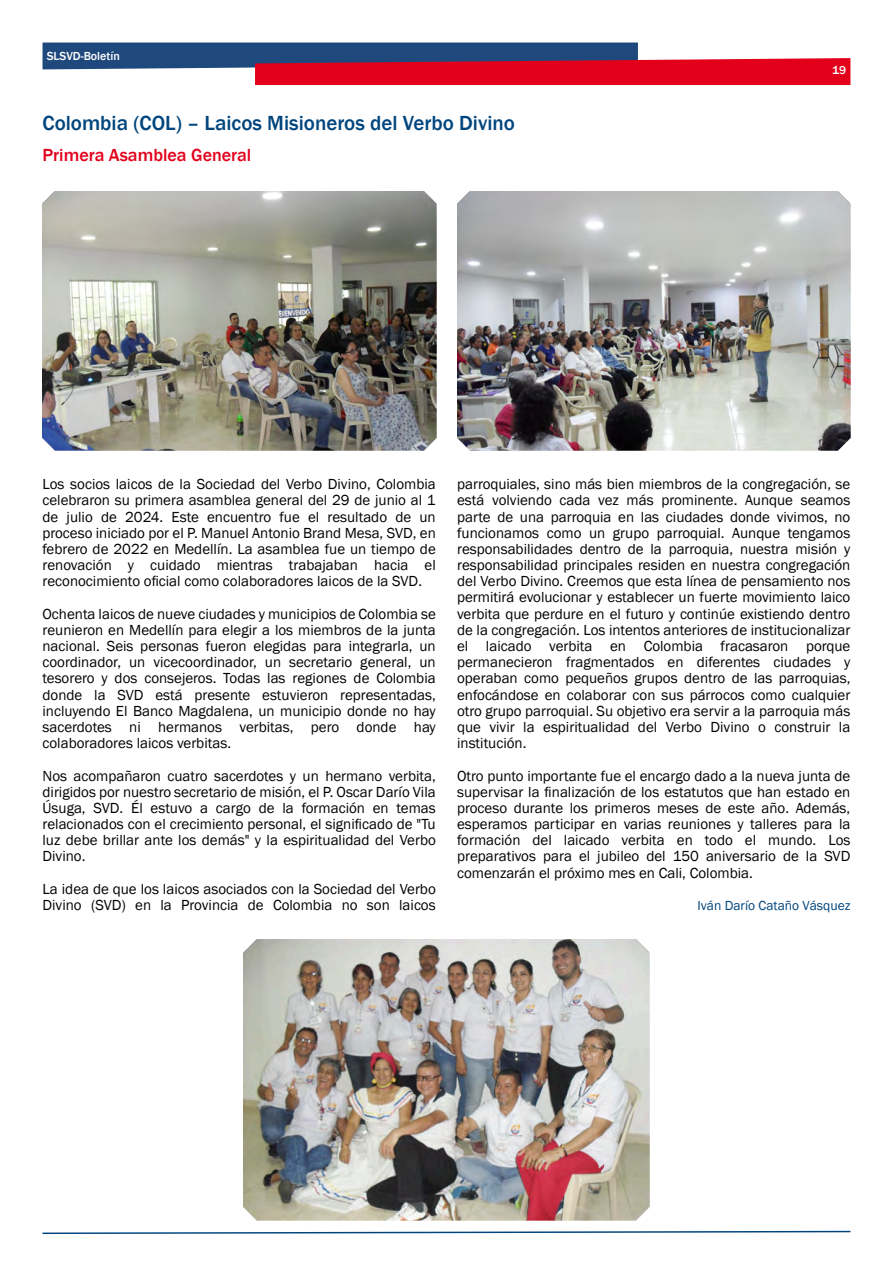
<style>
.page{position:relative;width:893px;height:1263px;background:#fff}
.page>*{position:absolute;margin:0;border:0;box-sizing:border-box;transform-origin:0 0}
.t1{font:500 21px "Franklin Gothic";color:#00457d}
.t2{font:500 18px "Franklin Gothic";color:#e2001a}
.t3{font:15px/16.2px "Franklin Gothic";color:#000;text-align:justify}
.t4{font:13.5px "Franklin Gothic";color:#00457d}
.t5{font:500 12px "Franklin Gothic";color:#fff}
</style>
<div class="page">
<svg style="left:43px;top:43px;width:807px;height:42px"></svg>
<svg style="left:42px;top:1230px;width:809px;height:5px"></svg>
<img style="left:43px;top:191px;width:393px;height:259px">
<img style="left:457px;top:191px;width:394px;height:259px">
<img style="left:243px;top:939px;width:407px;height:282px">
<p class="t5" style="left:47px;top:52px;width:75px">SLSVD-Boletín</p>
<h1 class="t1" style="left:43px;top:116px;width:474px">Colombia (COL) – Laicos Misioneros del Verbo Divino</h1>
<p class="t2" style="left:43px;top:148px;width:210px">Primera Asamblea General</p>
<p class="t5" style="left:832px;top:66px;width:16px">19</p>
<p class="t3" style="left:43px;top:477px;width:395px">Los socios laicos de la Sociedad del Verbo Divino, Colombia celebraron su primera asamblea general del 29 de junio al 1 de julio de 2024. Este encuentro fue el resultado de un proceso iniciado por el P. Manuel Antonio Brand Mesa, SVD, en febrero de 2022 en Medellín. La asamblea fue un tiempo de renovación y cuidado mientras trabajaban hacia el reconocimiento oficial como colaboradores laicos de la SVD.</p>
<p class="t3" style="left:43px;top:607px;width:395px">Ochenta laicos de nueve ciudades y municipios de Colombia se reunieron en Medellín para elegir a los miembros de la junta nacional. Seis personas fueron elegidas para integrarla, un coordinador, un vicecoordinador, un secretario general, un tesorero y dos consejeros. Todas las regiones de Colombia donde la SVD está presente estuvieron representadas, incluyendo El Banco Magdalena, un municipio donde no hay sacerdotes ni hermanos verbitas, pero donde hay colaboradores laicos verbitas.</p>
<p class="t3" style="left:43px;top:769px;width:395px">Nos acompañaron cuatro sacerdotes y un hermano verbita, dirigidos por nuestro secretario de misión, el P. Oscar Darío Vila Úsuga, SVD. Él estuvo a cargo de la formación en temas relacionados con el crecimiento personal, el significado de "Tu luz debe brillar ante los demás" y la espiritualidad del Verbo Divino.</p>
<p class="t3" style="left:43px;top:882px;width:395px">La idea de que los laicos asociados con la Sociedad del Verbo<br>Divino (SVD) en la Provincia de Colombia no son laicos</p>
<p class="t3" style="left:457px;top:477px;width:395px">parroquiales, sino más bien miembros de la congregación, se está volviendo cada vez más prominente. Aunque seamos parte de una parroquia en las ciudades donde vivimos, no funcionamos como un grupo parroquial. Aunque tengamos responsabilidades dentro de la parroquia, nuestra misión y responsabilidad principales residen en nuestra congregación del Verbo Divino. Creemos que esta línea de pensamiento nos permitirá evolucionar y establecer un fuerte movimiento laico verbita que perdure en el futuro y continúe existiendo dentro de la congregación. Los intentos anteriores de institucionalizar el laicado verbita en Colombia fracasaron porque permanecieron fragmentados en diferentes ciudades y operaban como pequeños grupos dentro de las parroquias, enfocándose en colaborar con sus párrocos como cualquier otro grupo parroquial. Su objetivo era servir a la parroquia más que vivir la espiritualidad del Verbo Divino o construir la institución.</p>
<p class="t3" style="left:457px;top:769px;width:395px">Otro punto importante fue el encargo dado a la nueva junta de supervisar la finalización de los estatutos que han estado en proceso durante los primeros meses de este año. Además, esperamos participar en varias reuniones y talleres para la formación del laicado verbita en todo el mundo. Los preparativos para el jubileo del 150 aniversario de la SVD comenzarán el próximo mes en Cali, Colombia.</p>
<p class="t4" style="left:697px;top:900px;width:155px">Iván Darío Cataño Vásquez</p>
</div>
